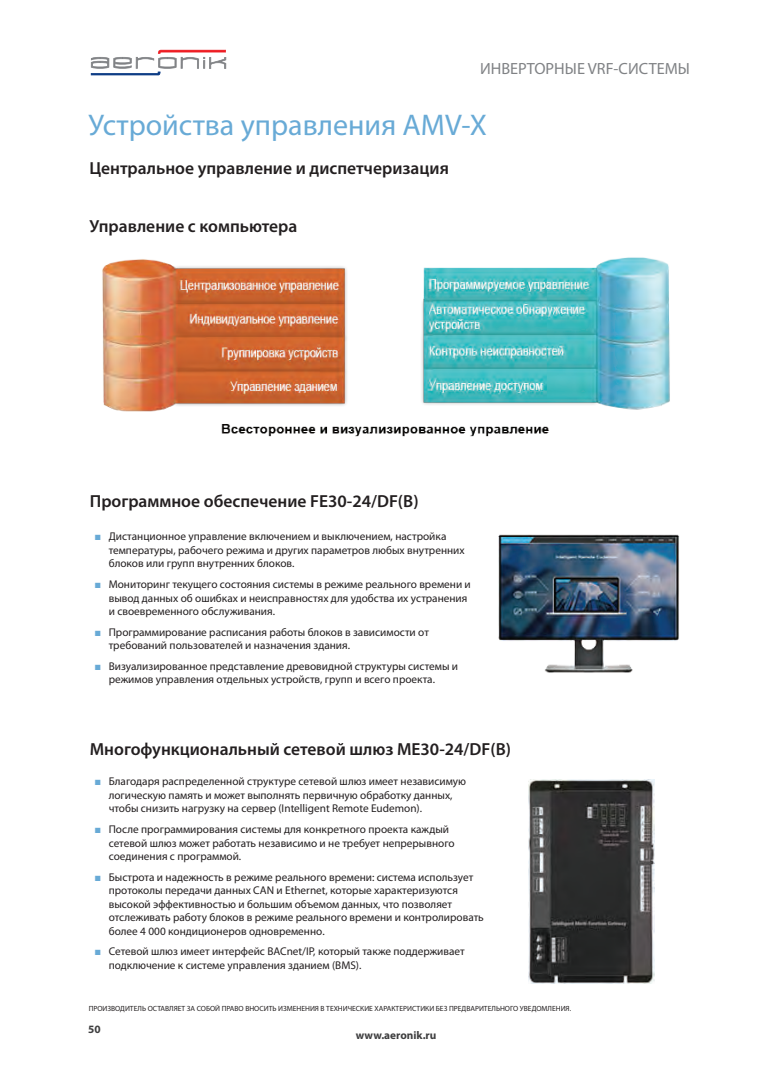
<style>
.page{position:relative;width:780px;height:1088px;background:#fff}
.page>*{position:absolute;margin:0;border:0;box-sizing:border-box;transform-origin:0 0}
.t1{font:30px "Myriad Pro";color:#68aad6}
.t2{font:600 17.5px "Myriad Pro";color:#231f20}
.t3{font:16.25px "Myriad Pro";color:#808285}
.t4{font:11.25px/13.5px "Myriad Pro";color:#231f20}
.t5{font:700 11.25px "Myriad Pro";color:#3e3e3f}
.t6{font:7.5px "Myriad Pro";color:#231f20}
.s1{font-family:"Arial";color:#68aad6}
</style>
<div class="page">
<svg style="left:91px;top:50px;width:135px;height:25px"></svg>
<img style="left:102px;top:257px;width:568px;height:180px">
<img style="left:498px;top:534px;width:182px;height:139px">
<img style="left:529px;top:779px;width:125px;height:204px">
<h3 class="t3" style="left:480px;top:58px;width:211px">ИНВЕРТОРНЫЕ VRF-СИСТЕМЫ</h3>
<h1 class="t1" style="left:89px;top:106px;width:400px">Устройства управления AMV-X</h1>
<h2 class="t2" style="left:89px;top:157px;width:361px">Центральное управление и диспетчеризация</h2>
<h2 class="t2" style="left:89px;top:215px;width:209px">Управление с компьютера</h2>
<h2 class="t2" style="left:90px;top:490px;width:330px">Программное обеспечение FE30-24/DF(B)</h2>
<p class="t4" style="left:109px;top:530px;width:357px;text-indent:-14px"><span class="s1">■</span> Дистанционное управление включением и выключением, настройка температуры, рабочего режима и других параметров любых внутренних блоков или групп внутренних блоков.</p>
<p class="t4" style="left:109px;top:577px;width:363px;text-indent:-14px"><span class="s1">■</span> Мониторинг текущего состояния системы в режиме реального времени и вывод данных об ошибках и неисправностях для удобства их устранения и своевременного обслуживания.</p>
<p class="t4" style="left:109px;top:625px;width:322px;text-indent:-14px"><span class="s1">■</span> Программирование расписания работы блоков в зависимости от требований пользователей и назначения здания.</p>
<p class="t4" style="left:109px;top:659px;width:351px;text-indent:-14px"><span class="s1">■</span> Визуализированное представление древовидной структуры системы и режимов управления отдельных устройств, групп и всего проекта.</p>
<h2 class="t2" style="left:90px;top:737px;width:423px">Многофункциональный сетевой шлюз ME30-24/DF(B)</h2>
<p class="t4" style="left:109px;top:775px;width:359px;text-indent:-14px"><span class="s1">■</span> Благодаря распределенной структуре сетевой шлюз имеет независимую логическую память и может выполнять первичную обработку данных, чтобы снизить нагрузку на сервер (Intelligent Remote Eudemon).</p>
<p class="t4" style="left:109px;top:822px;width:347px;text-indent:-14px"><span class="s1">■</span> После программирования системы для конкретного проекта каждый сетевой шлюз может работать независимо и не требует непрерывного соединения с программой.</p>
<p class="t4" style="left:109px;top:870px;width:376px;text-indent:-14px"><span class="s1">■</span> Быстрота и надежность в режиме реального времени: система использует протоколы передачи данных CAN и Ethernet, которые характеризуются высокой эффективностью и большим объемом данных, что позволяет отслеживать работу блоков в режиме реального времени и контролировать более 4 000 кондиционеров одновременно.</p>
<p class="t4" style="left:109px;top:944px;width:357px;text-indent:-14px"><span class="s1">■</span> Сетевой шлюз имеет интерфейс BACnet/IP, который также поддерживает подключение к системе управления зданием (BMS).</p>
<p class="t6" style="left:89px;top:1004px;width:484px">ПРОИЗВОДИТЕЛЬ ОСТАВЛЯЕТ ЗА СОБОЙ ПРАВО ВНОСИТЬ ИЗМЕНЕНИЯ В ТЕХНИЧЕСКИЕ ХАРАКТЕРИСТИКИ БЕЗ ПРЕДВАРИТЕЛЬНОГО УВЕДОМЛЕНИЯ.</p>
<p class="t5" style="left:88px;top:1022px;width:14px">50</p>
<p class="t5" style="left:356px;top:1027px;width:82px">www.aeronik.ru</p>
</div>
